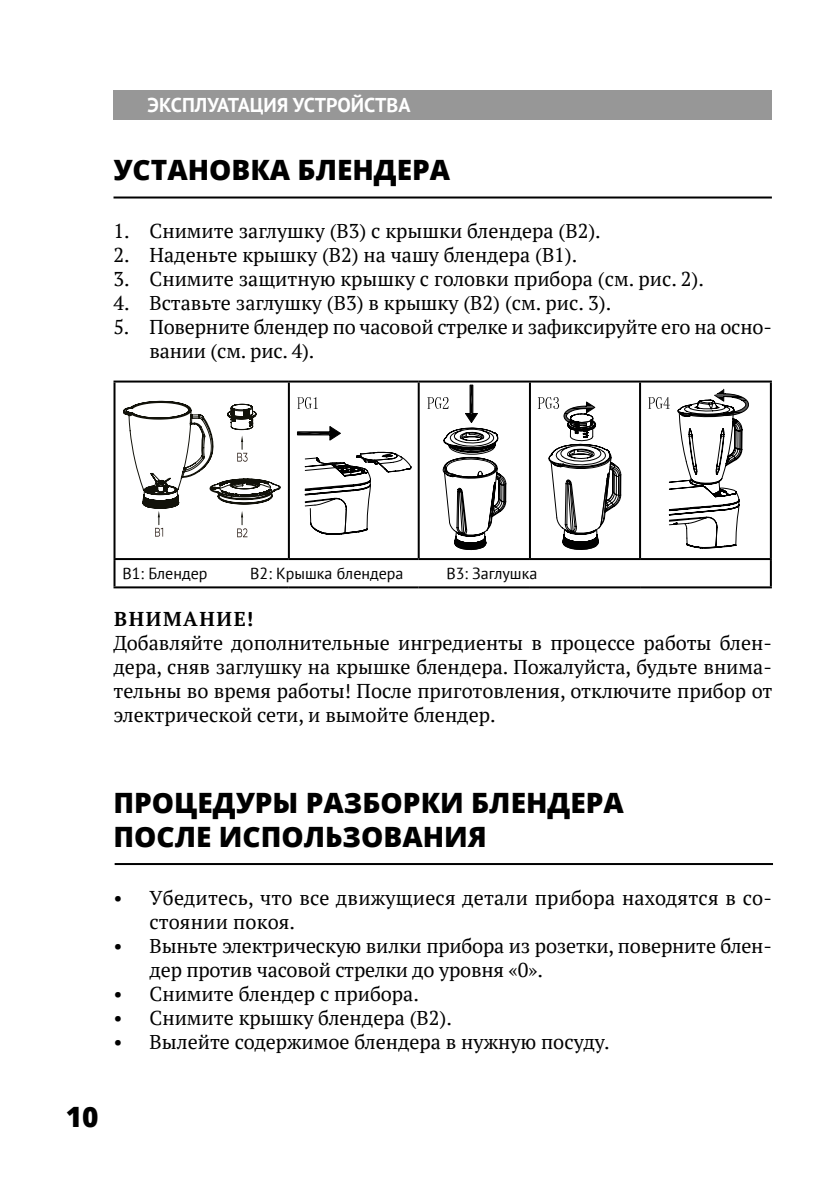
<style>
.page{position:relative;width:840px;height:1191px;background:#fff}
.page>*{position:absolute;margin:0;border:0;box-sizing:border-box;transform-origin:0 0}
.t1{font:800 28px "Open Sans";color:#000}
.t2{font:20px/24px "PT Serif";color:#000}
.t3{font:700 20px "PT Sans";color:#fff}
.t4{font:700 20px "PT Serif";letter-spacing:.08em;color:#000}
.t5{font:16px "PT Sans";color:#000}
</style>
<div class="page">
<div style="left:113px;top:91px;width:658px;height:29px;background:#979797"></div>
<svg style="left:123px;top:401px;width:157px;height:136px"></svg>
<svg style="left:297px;top:397px;width:21px;height:12px"></svg>
<svg style="left:297px;top:426px;width:114px;height:108px"></svg>
<svg style="left:427px;top:385px;width:78px;height:204px"></svg>
<svg style="left:538px;top:397px;width:82px;height:153px"></svg>
<svg style="left:648px;top:389px;width:107px;height:200px"></svg>
<hr style="left:113px;top:196px;width:658px;height:2px;background:#000">
<hr style="left:113px;top:380px;width:176px;height:2px;background:#000">
<hr style="left:113px;top:382px;width:2px;height:176px;background:#000">
<hr style="left:289px;top:380px;width:129px;height:2px;background:#000">
<hr style="left:288px;top:382px;width:2px;height:176px;background:#000">
<hr style="left:418px;top:380px;width:111px;height:2px;background:#000">
<hr style="left:417px;top:382px;width:2px;height:176px;background:#000">
<hr style="left:529px;top:380px;width:110px;height:2px;background:#000">
<hr style="left:528px;top:382px;width:2px;height:176px;background:#000">
<hr style="left:639px;top:380px;width:132px;height:2px;background:#000">
<hr style="left:638px;top:382px;width:2px;height:176px;background:#000">
<hr style="left:769px;top:382px;width:2px;height:176px;background:#000">
<hr style="left:113px;top:558px;width:176px;height:2px;background:#000">
<hr style="left:113px;top:560px;width:2px;height:26px;background:#000">
<hr style="left:289px;top:558px;width:129px;height:2px;background:#000">
<hr style="left:418px;top:558px;width:111px;height:2px;background:#000">
<hr style="left:529px;top:558px;width:110px;height:2px;background:#000">
<hr style="left:639px;top:558px;width:132px;height:2px;background:#000">
<hr style="left:769px;top:560px;width:2px;height:26px;background:#000">
<hr style="left:113px;top:586px;width:176px;height:2px;background:#000">
<hr style="left:289px;top:586px;width:129px;height:2px;background:#000">
<hr style="left:418px;top:586px;width:111px;height:2px;background:#000">
<hr style="left:529px;top:586px;width:110px;height:2px;background:#000">
<hr style="left:639px;top:586px;width:132px;height:2px;background:#000">
<hr style="left:115px;top:863px;width:657px;height:2px;background:#000">
<p class="t3" style="left:147px;top:92px;width:264px">ЭКСПЛУАТАЦИЯ УСТРОЙСТВА</p>
<p class="t1" style="left:113px;top:149px;width:338px">УСТАНОВКА БЛЕНДЕРА</p>
<p class="t2" style="left:113px;top:218px;width:488px">1. Снимите заглушку (B3) с крышки блендера (B2).</p>
<p class="t2" style="left:113px;top:242px;width:465px">2. Наденьте крышку (B2) на чашу блендера (B1).</p>
<p class="t2" style="left:113px;top:266px;width:591px">3. Снимите защитную крышку с головки прибора (см. рис. 2).</p>
<p class="t2" style="left:113px;top:290px;width:499px">4. Вставьте заглушку (B3) в крышку (B2) (см. рис. 3).</p>
<p class="t2" style="left:149px;top:314px;width:623px;text-indent:-36px">5. Поверните блендер по часовой стрелке и зафиксируйте его на осно&shy;вании (см. рис. 4).</p>
<p class="t5" style="left:122px;top:563px;width:86px">В1: Блендер</p>
<p class="t5" style="left:250px;top:563px;width:155px">В2: Крышка блендера</p>
<p class="t5" style="left:446px;top:563px;width:92px">В3: Заглушка</p>
<p class="t4" style="left:114px;top:606px;width:141px">ВНИМАНИЕ!</p>
<p class="t2" style="left:113px;top:630px;width:660px;text-align:justify">Добавляйте дополнительные ингредиенты в процессе работы блен&shy;дера, сняв заглушку на крышке блендера. Пожалуйста, будьте внима&shy;тельны во время работы! После приготовления, отключите прибор от электрической сети, и вымойте блендер.</p>
<p class="t1" style="left:113px;top:781px;width:511px">ПРОЦЕДУРЫ РАЗБОРКИ БЛЕНДЕРА</p>
<p class="t1" style="left:113px;top:815px;width:375px">ПОСЛЕ ИСПОЛЬЗОВАНИЯ</p>
<p class="t2" style="left:149px;top:885px;width:623px;text-indent:-36px">• Убедитесь, что все движущиеся детали прибора находятся в со&shy;стоянии покоя.</p>
<p class="t2" style="left:149px;top:933px;width:623px;text-indent:-36px">• Выньте электрическую вилки прибора из розетки, поверните блен&shy;дер против часовой стрелки до уровня «0».</p>
<p class="t2" style="left:113px;top:981px;width:307px">• Снимите блендер с прибора.</p>
<p class="t2" style="left:113px;top:1005px;width:340px">• Снимите крышку блендера (B2).</p>
<p class="t2" style="left:113px;top:1029px;width:497px">• Вылейте содержимое блендера в нужную посуду.</p>
<p class="t1" style="left:66px;top:1095px;width:34px">10</p>
</div>
